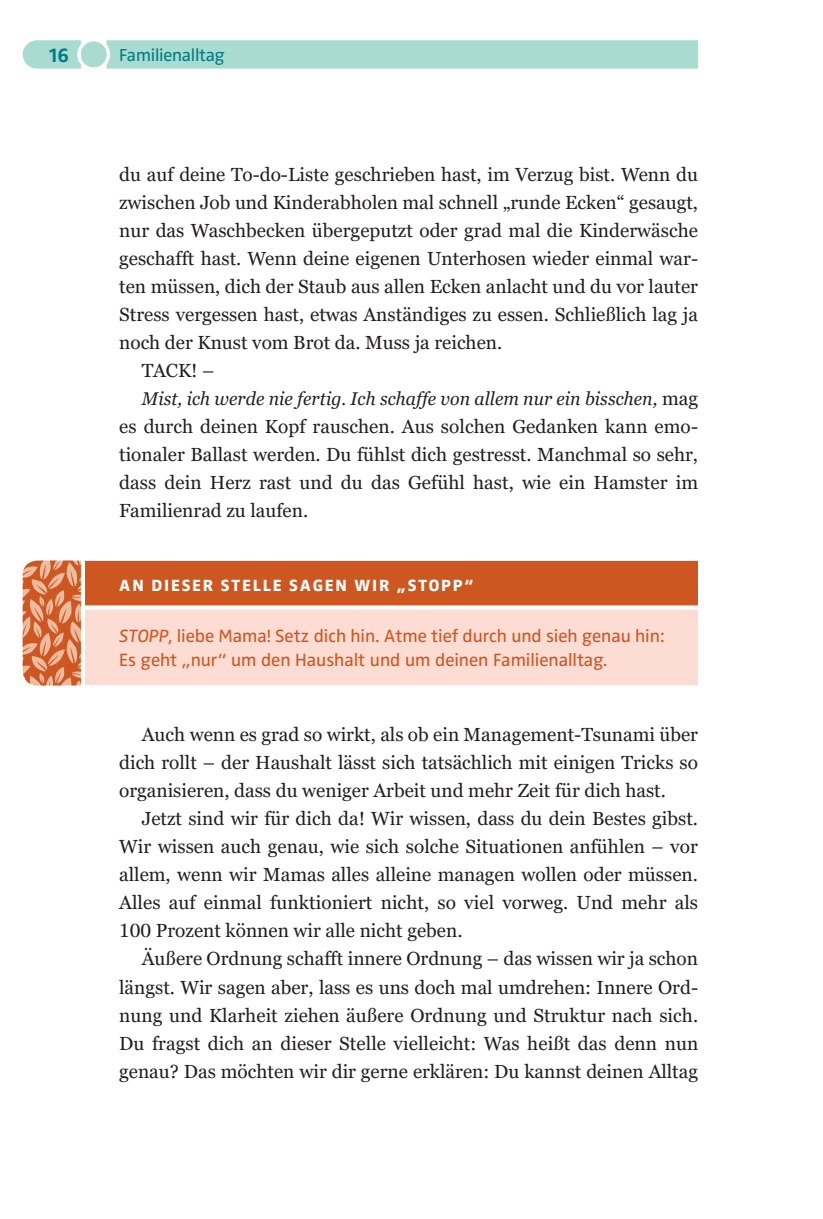
<style>
.page{position:relative;width:823px;height:1219px;background:#fff}
.page>*{position:absolute;margin:0;border:0;box-sizing:border-box;transform-origin:0 0}
.t1{font:700 20.8px "Zwo Pro";color:#007e85}
.Grundtext{font:19px/28px "Georgia Pro";color:#231f20;text-align:justify}
.Kasten_Anfasser{font:18.4px/24.4px "Zwo Pro";color:#cd5621}
.Grundtext-2{font:italic 18.4px "Georgia Pro";letter-spacing:.005em;color:#231f20;scale:.96 1}
.t2{font:18px "Zwo Pro";letter-spacing:-.01em;color:#007e85}
.Kasten_Anfasser_Ü{font:800 16.8px "Zwo Pro";letter-spacing:.11em;color:#fff}
.s1{font-style:normal;font-size:19px}
.s2{font-style:italic}
</style>
<div class="page">
<div style="left:85px;top:560px;width:612px;height:47px;background:#cd5621"></div>
<div style="left:85px;top:607px;width:612px;height:78px;background:#fdddd3"></div>
<hr style="left:85px;top:559px;width:612px;height:2px;background:#fff">
<div style="left:85px;top:605px;width:612px;height:5px;background:#fff"></div>
<img style="left:23px;top:561px;width:58px;height:124px">
<svg style="left:23px;top:40px;width:674px;height:29px;background:#acdcd1"></svg>
<div style="left:81px;top:42px;width:25px;height:25px;background:#a9dbd0;border-radius:50%"></div>
<p class="t1" style="left:49px;top:42px;width:22px">16</p>
<p class="t2" style="left:119px;top:44px;width:107px">Familienalltag</p>
<p class="Grundtext" style="left:119px;top:162px;width:580px">du auf deine To-do-Liste geschrieben hast, im Verzug bist. Wenn du zwischen Job und Kinderabholen mal schnell „runde Ecken“ gesaugt, nur das Waschbecken übergeputzt oder grad mal die Kinderwäsche geschafft hast. Wenn deine eigenen Unterhosen wieder einmal war&shy;ten müssen, dich der Staub aus allen Ecken anlacht und du vor lauter Stress vergessen hast, etwas Anständiges zu essen. Schließlich lag ja noch der Knust vom Brot da. Muss ja reichen.</p>
<p class="Grundtext" style="left:142px;top:358px;width:74px">TACK! –</p>
<p class="Grundtext-2" style="left:142px;top:389px;width:580px">Mist, ich werde nie fertig. Ich schaffe von allem nur ein bisschen, <span class="s1">mag</span></p>
<p class="Grundtext" style="left:119px;top:414px;width:580px">es durch deinen Kopf rauschen. Aus solchen Gedanken kann emo&shy;tionaler Ballast werden. Du fühlst dich gestresst. Manchmal so sehr, dass dein Herz rast und du das Gefühl hast, wie ein Hamster im Familienrad zu laufen.</p>
<p class="Kasten_Anfasser_Ü" style="left:119px;top:575px;width:355px">AN DIESER STELLE SAGEN WIR „STOPP“</p>
<p class="Kasten_Anfasser" style="left:119px;top:624px;width:546px"><span class="s2">STOPP</span>, liebe Mama! Setz dich hin. Atme tief durch und sieh genau hin:<br>Es geht „nur“ um den Haushalt und um deinen Familienalltag.</p>
<p class="Grundtext" style="left:119px;top:722px;width:580px;text-indent:23px">Auch wenn es grad so wirkt, als ob ein Management-Tsunami über dich rollt – der Haushalt lässt sich tatsächlich mit einigen Tricks so organisieren, dass du weniger Arbeit und mehr Zeit für dich hast.</p>
<p class="Grundtext" style="left:119px;top:806px;width:580px;text-indent:23px">Jetzt sind wir für dich da! Wir wissen, dass du dein Bestes gibst.<br>Wir wissen auch genau, wie sich solche Situationen anfühlen – vor allem, wenn wir Mamas alles alleine managen wollen oder müssen.<br>Alles auf einmal funktioniert nicht, so viel vorweg. Und mehr als 100 Prozent können wir alle nicht geben.</p>
<p class="Grundtext" style="left:119px;top:946px;width:580px;text-indent:23px">Äußere Ordnung schafft innere Ordnung – das wissen wir ja schon längst. Wir sagen aber, lass es uns doch mal umdrehen: Innere Ord&shy;nung und Klarheit ziehen äußere Ordnung und Struktur nach sich.<br>Du fragst dich an dieser Stelle vielleicht: Was heißt das denn nun genau? Das möchten wir dir gerne erklären: Du kannst deinen Alltag</p>
</div>
